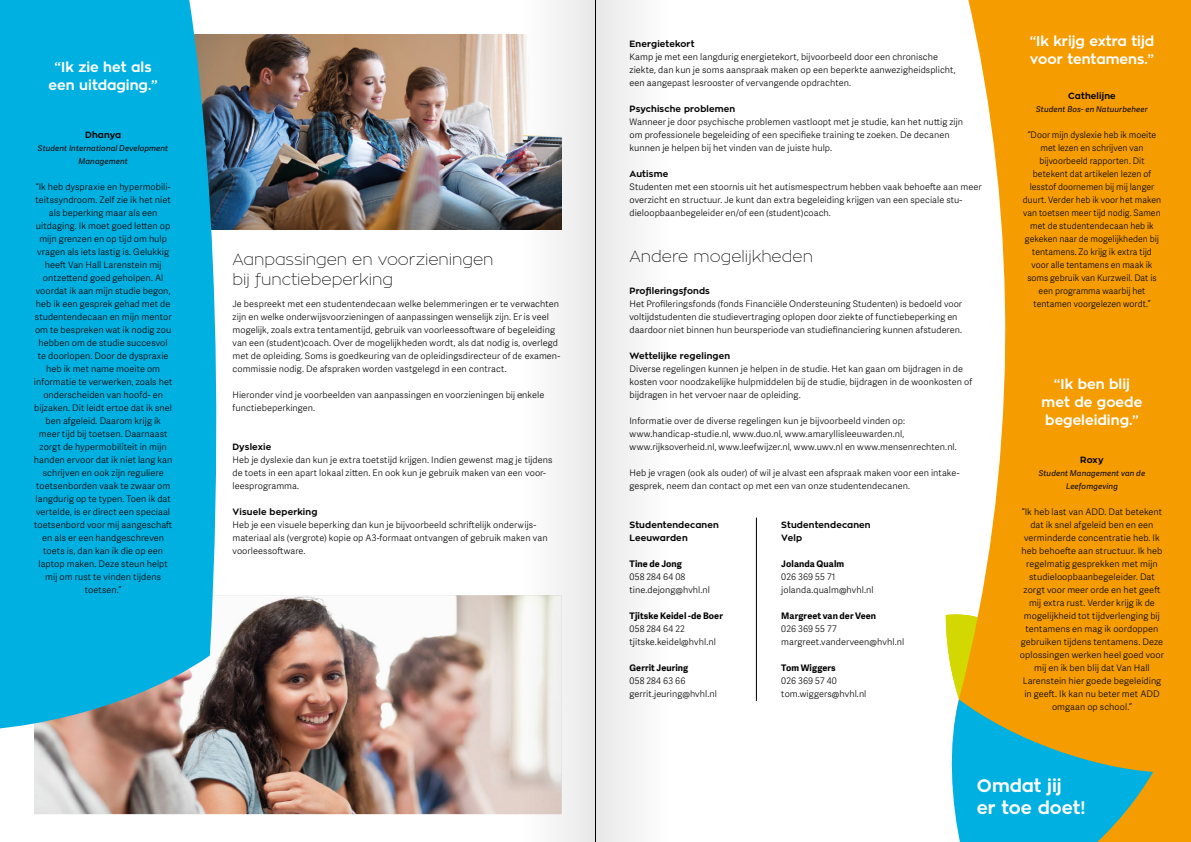
<style>
.page{position:relative;width:1191px;height:842px;background:#fff}
.page>*{position:absolute;margin:0;border:0;box-sizing:border-box;transform-origin:0 0}
.t1{font:700 18px/22px "Zona Pro";color:#fff}
.t2{font:100 16px/20px "Zona Pro";color:#000}
.t3{font:700 14px/18px "Zona Pro";color:#fff;text-align:center}
.t4{font:300 9px/13px "Adelle Sans";letter-spacing:.01em;color:#000}
.t5{font:300 9px/13px "Adelle Sans";letter-spacing:.01em;color:#000;text-align:center;scale:.96 1}
.t6{font:700 9px/13px "Zona Pro";letter-spacing:.015em;color:#000}
.t7{font:700 9px "Adelle Sans";letter-spacing:.01em;color:#000}
.t8{font:italic 8px/13px "Adelle Sans";letter-spacing:.015em;color:#000;text-align:center}
</style>
<div class="page">
<svg style="left:968px;top:0;width:223px;height:842px;background:#f6a71c"></svg>
<svg style="left:945px;top:614px;width:208px;height:228px;background:#99a95c"></svg>
<img style="left:232px;top:34px;width:289px;height:195px">
<img style="left:34px;top:595px;width:487px;height:219px">
<svg style="left:0;top:0;width:232px;height:729px;background:#17afd9"></svg>
<hr style="left:756px;top:518px;width:1px;height:183px;background:#000">
<div style="left:595px;top:0;width:75px;height:842px;background:#f3f3f3"></div>
<svg style="left:521px;top:0;width:74px;height:842px"></svg>
<hr style="left:595px;top:0;width:1px;height:842px;background:#000">
<h3 class="t3" style="left:49px;top:58px;width:110px">“Ik zie het als een uitdaging.”</h3>
<p class="t6" style="left:85px;top:128px;width:38px">Dhanya</p>
<p class="t8" style="left:38px;top:141px;width:132px">Student International Development<br>Management</p>
<p class="t4" style="left:34px;top:180px;width:140px;text-align:center">“Ik heb dyspraxie en hypermobili&shy;teitssyndroom. Zelf zie ik het niet als beperking maar als een uitdaging. Ik moet goed letten op mijn grenzen en op tijd om hulp vragen als iets lastig is. Gelukkig heeft Van Hall Larenstein mij ontzettend goed geholpen. Al voordat ik aan mijn studie begon, heb ik een gesprek gehad met de studentendecaan en mijn mentor om te bespreken wat ik nodig zou hebben om de studie succesvol te doorlopen. Door de dyspraxie heb ik met name moeite om informatie te verwerken, zoals het onderscheiden van hoofd- en bijzaken. Dit leidt ertoe dat ik snel ben afgeleid. Daarom krijg ik meer tijd bij toetsen. Daarnaast zorgt de hypermobiliteit in mijn handen ervoor dat ik niet lang kan schrijven en ook zijn reguliere toetsenborden vaak te zwaar om langdurig op te typen. Toen ik dat vertelde, is er direct een speciaal toetsenbord voor mij aangeschaft en als er een handgeschreven toets is, dan kan ik die op een laptop maken. Deze steun helpt mij om rust te vinden tijdens toetsen.”</p>
<h2 class="t2" style="left:232px;top:249px;width:262px">Aanpassingen en voorzieningen bij functiebeperking</h2>
<p class="t4" style="left:232px;top:297px;width:329px">Je bespreekt met een studentendecaan welke belemmeringen er te verwachten zijn en welke onderwijsvoorzieningen of aanpassingen wenselijk zijn. Er is veel mogelijk, zoals extra tentamentijd, gebruik van voorleessoftware of begeleiding van een (student)coach. Over de mogelijkheden wordt, als dat nodig is, overlegd met de opleiding. Soms is goedkeuring van de opleidingsdirecteur of de examen&shy;commissie nodig. De afspraken worden vastgelegd in een contract.</p>
<p class="t4" style="left:232px;top:388px;width:313px">Hieronder vind je voorbeelden van aanpassingen en voorzieningen bij enkele functiebeperkingen.</p>
<p class="t6" style="left:232px;top:440px;width:40px">Dyslexie</p>
<p class="t4" style="left:232px;top:453px;width:321px">Heb je dyslexie dan kun je extra toetstijd krijgen. Indien gewenst mag je tijdens de toets in een apart lokaal zitten. En ook kun je gebruik maken van een voor&shy;leesprogramma.</p>
<p class="t6" style="left:232px;top:505px;width:86px">Visuele beperking</p>
<p class="t4" style="left:232px;top:518px;width:316px">Heb je een visuele beperking dan kun je bijvoorbeeld schriftelijk onderwijs&shy;materiaal als (vergrote) kopie op A3-formaat ontvangen of gebruik maken van voorleessoftware.</p>
<p class="t6" style="left:629px;top:37px;width:66px">Energietekort</p>
<p class="t4" style="left:629px;top:50px;width:328px">Kamp je met een langdurig energietekort, bijvoorbeeld door een chronische ziekte, dan kun je soms aanspraak maken op een beperkte aanwezigheidsplicht, een aangepast lesrooster of vervangende opdrachten.</p>
<p class="t6" style="left:629px;top:102px;width:107px">Psychische problemen</p>
<p class="t4" style="left:629px;top:115px;width:335px">Wanneer je door psychische problemen vastloopt met je studie, kan het nuttig zijn om professionele begeleiding of een specifieke training te zoeken. De decanen kunnen je helpen bij het vinden van de juiste hulp.</p>
<p class="t6" style="left:629px;top:167px;width:40px">Autisme</p>
<p class="t4" style="left:629px;top:180px;width:353px">Studenten met een stoornis uit het autismespectrum hebben vaak behoefte aan meer overzicht en structuur. Je kunt dan extra begeleiding krijgen van een speciale stu&shy;dieloopbaanbegeleider en/of een (student)coach.</p>
<h2 class="t2" style="left:629px;top:246px;width:185px">Andere mogelijkheden</h2>
<p class="t6" style="left:629px;top:284px;width:82px">Profileringsfonds</p>
<p class="t4" style="left:629px;top:297px;width:334px">Het Profileringsfonds (fonds Financiële Ondersteuning Studenten) is bedoeld voor voltijdstudenten die studievertraging oplopen door ziekte of functiebeperking en daardoor niet binnen hun beursperiode van studiefinanciering kunnen afstuderen.</p>
<p class="t6" style="left:629px;top:349px;width:102px">Wettelijke regelingen</p>
<p class="t4" style="left:629px;top:362px;width:344px">Diverse regelingen kunnen je helpen in de studie. Het kan gaan om bijdragen in de kosten voor noodzakelijke hulpmiddelen bij de studie, bijdragen in de woonkosten of bijdragen in het vervoer naar de opleiding.</p>
<p class="t4" style="left:629px;top:414px;width:329px">Informatie over de diverse regelingen kun je bijvoorbeeld vinden op: www.handicap-studie.nl, www.duo.nl, www.amaryllisleeuwarden.nl, www.rijksoverheid.nl, www.leefwijzer.nl, www.uwv.nl en www.mensenrechten.nl.</p>
<p class="t4" style="left:629px;top:466px;width:331px">Heb je vragen (ook als ouder) of wil je alvast een afspraak maken voor een intake&shy;gesprek, neem dan contact op met een van onze studentendecanen.</p>
<p class="t6" style="left:629px;top:518px;width:91px">Studentendecanen<br>Leeuwarden</p>
<p class="t7" style="left:629px;top:557px;width:54px">Tine de Jong</p>
<p class="t4" style="left:629px;top:570px;width:82px">058 284 64 08 tine.dejong@hvhl.nl</p>
<p class="t7" style="left:629px;top:609px;width:95px">Tjitske Keidel -de Boer</p>
<p class="t4" style="left:629px;top:622px;width:88px">058 284 64 22 tjitske.keidel@hvhl.nl</p>
<p class="t7" style="left:629px;top:661px;width:60px">Gerrit Jeuring</p>
<p class="t4" style="left:629px;top:674px;width:89px">058 284 63 66 gerrit.jeuring@hvhl.nl</p>
<p class="t6" style="left:781px;top:518px;width:91px">Studentendecanen<br>Velp</p>
<p class="t7" style="left:781px;top:557px;width:64px">Jolanda Qualm</p>
<p class="t4" style="left:781px;top:570px;width:94px">026 369 55 71 jolanda.qualm@hvhl.nl</p>
<p class="t7" style="left:781px;top:609px;width:96px">Margreet van der Veen</p>
<p class="t4" style="left:781px;top:622px;width:124px">026 369 55 77 margreet.vanderveen@hvhl.nl</p>
<p class="t7" style="left:781px;top:661px;width:56px">Tom Wiggers</p>
<p class="t4" style="left:781px;top:674px;width:87px">026 369 57 40 tom.wiggers@hvhl.nl</p>
<h3 class="t3" style="left:1029px;top:32px;width:126px;text-align:left">“Ik krijg extra tijd voor tentamens.”</h3>
<p class="t6" style="left:1068px;top:89px;width:49px">Cathelijne</p>
<p class="t8" style="left:1036px;top:102px;width:113px">Student Bos- en Natuurbeheer</p>
<p class="t5" style="left:1022px;top:128px;width:146px">“Door mijn dyslexie heb ik moeite met lezen en schrijven van bijvoorbeeld rapporten. Dit betekent dat artikelen lezen of lesstof doornemen bij mij langer duurt. Verder heb ik voor het maken van toetsen meer tijd nodig. Samen met de studentendecaan heb ik gekeken naar de mogelijkheden bij tentamens. Zo krijg ik extra tijd voor alle tentamens en maak ik soms gebruik van Kurzweil. Dat is een programma waarbij het tentamen voorgelezen wordt.”</p>
<h3 class="t3" style="left:1041px;top:375px;width:102px">“Ik ben blij met de goede begeleiding.”</h3>
<p class="t6" style="left:1080px;top:453px;width:25px">Roxy</p>
<p class="t8" style="left:1038px;top:466px;width:108px">Student Management van de<br>Leefomgeving</p>
<p class="t4" style="left:1020px;top:505px;width:145px;text-align:center">“Ik heb last van ADD. Dat betekent dat ik snel afgeleid ben en een verminderde concentratie heb. Ik heb behoefte aan structuur. Ik heb regelmatig gesprekken met mijn studieloopbaanbegeleider. Dat zorgt voor meer orde en het geeft mij extra rust. Verder krijg ik de mogelijkheid tot tijdverlenging bij tentamens en mag ik oordoppen gebruiken tijdens tentamens. Deze oplossingen werken heel goed voor mij en ik ben blij dat Van Hall<br>Larenstein hier goede begeleiding in geeft. Ik kan nu beter met ADD omgaan op school.”</p>
<h1 class="t1" style="left:977px;top:775px;width:110px">Omdat jij<br>er toe doet!</h1>
</div>
